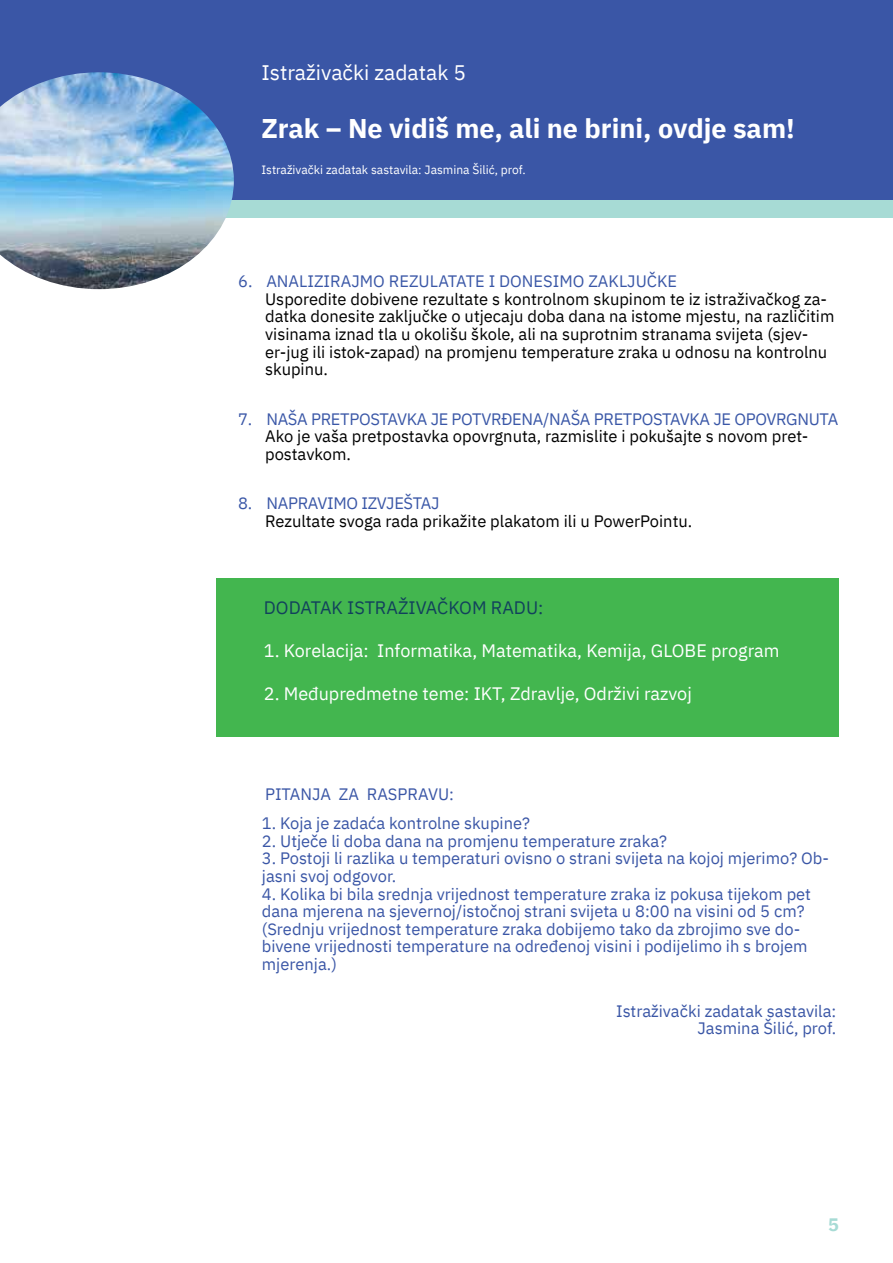
<style>
.page{position:relative;width:893px;height:1263px;background:#fff}
.page>*{position:absolute;margin:0;border:0;box-sizing:border-box;transform-origin:0 0}
.t1{font:700 27px "IBM Plex Sans";color:#fff}
.t2{font:21px "IBM Plex Sans";color:#fff}
.t3{font:18px "IBM Plex Sans";color:#fff}
.t4{font:18px "IBM Plex Sans";color:#12415c}
.t5{font:700 18px "IBM Plex Sans";color:#a7dbd5}
.t6{font:16.5px/17.5px "IBM Plex Sans";color:#3a56a6}
.t7{font:16.5px/17.5px "IBM Plex Sans";color:#000}
.t8{font:16.5px "IBM Plex Sans";letter-spacing:-.02em;color:#3a57a7}
.t9{font:16.5px "IBM Plex Sans";color:#3a57a7}
.t10{font:12px "IBM Plex Sans";color:#fff}
</style>
<div class="page">
<div style="left:0;top:0;width:893px;height:208px;background:#3a56a6"></div>
<div style="left:0;top:200px;width:893px;height:18px;background:#a7dbd5"></div>
<div style="left:217px;top:578px;width:622px;height:159px;background:#43b64f"></div>
<img style="left:0;top:72px;width:234px;height:217px">
<p class="t2" style="left:261px;top:57px;width:206px">Istraživački zadatak 5</p>
<h1 class="t1" style="left:261px;top:107px;width:535px">Zrak – Ne vidiš me, ali ne brini, ovdje sam!</h1>
<p class="t10" style="left:261px;top:160px;width:266px">Istraživački zadatak sastavila: Jasmina Šilić, prof.</p>
<p class="t9" style="left:238px;top:269px;width:441px">6. ANALIZIRAJMO REZULATATE I DONESIMO ZAKLJUČKE</p>
<p class="t7" style="left:265px;top:289px;width:571px">Usporedite dobivene rezultate s kontrolnom skupinom te iz istraživačkog za&shy;datka donesite zaključke o utjecaju doba dana na istome mjestu, na različitim visinama iznad tla u okolišu škole, ali na suprotnim stranama svijeta (sjev&shy;er-jug ili istok-zapad) na promjenu temperature zraka u odnosu na kontrolnu skupinu.</p>
<p class="t8" style="left:238px;top:406px;width:602px">7. NAŠA PRETPOSTAVKA JE POTVRĐENA/NAŠA PRETPOSTAVKA JE OPOVRGNUTA</p>
<p class="t7" style="left:265px;top:426px;width:545px">Ako je vaša pretpostavka opovrgnuta, razmislite i pokušajte s novom pret&shy;postavkom.</p>
<p class="t8" style="left:238px;top:491px;width:203px">8. NAPRAVIMO IZVJEŠTAJ</p>
<p class="t7" style="left:265px;top:511px;width:429px">Rezultate svoga rada prikažite plakatom ili u PowerPointu.</p>
<p class="t4" style="left:264px;top:594px;width:281px">DODATAK ISTRAŽIVAČKOM RADU:</p>
<p class="t3" style="left:264px;top:637px;width:517px">1. Korelacija: Informatika, Matematika, Kemija, GLOBE program</p>
<p class="t3" style="left:264px;top:680px;width:429px">2. Međupredmetne teme: IKT, Zdravlje, Održivi razvoj</p>
<p class="t6" style="left:265px;top:783px;width:190px">PITANJA ZA RASPRAVU:</p>
<p class="t6" style="left:262px;top:813px;width:270px">1. Koja je zadaća kontrolne skupine?</p>
<p class="t6" style="left:262px;top:831px;width:407px">2. Utječe li doba dana na promjenu temperature zraka?</p>
<p class="t6" style="left:262px;top:848px;width:569px">3. Postoji li razlika u temperaturi ovisno o strani svijeta na kojoj mjerimo? Ob&shy;jasni svoj odgovor.</p>
<p class="t6" style="left:262px;top:884px;width:551px">4. Kolika bi bila srednja vrijednost temperature zraka iz pokusa tijekom pet dana mjerena na sjevernoj/istočnoj strani svijeta u 8:00 na visini od 5 cm? (Srednju vrijednost temperature zraka dobijemo tako da zbrojimo sve do&shy;bivene vrijednosti temperature na određenoj visini i podijelimo ih s brojem mjerenja.)</p>
<p class="t6" style="left:616px;top:1001px;width:222px;text-align:right">Istraživački zadatak sastavila:<br>Jasmina Šilić, prof.</p>
<p class="t5" style="left:828px;top:1210px;width:12px">5</p>
</div>
